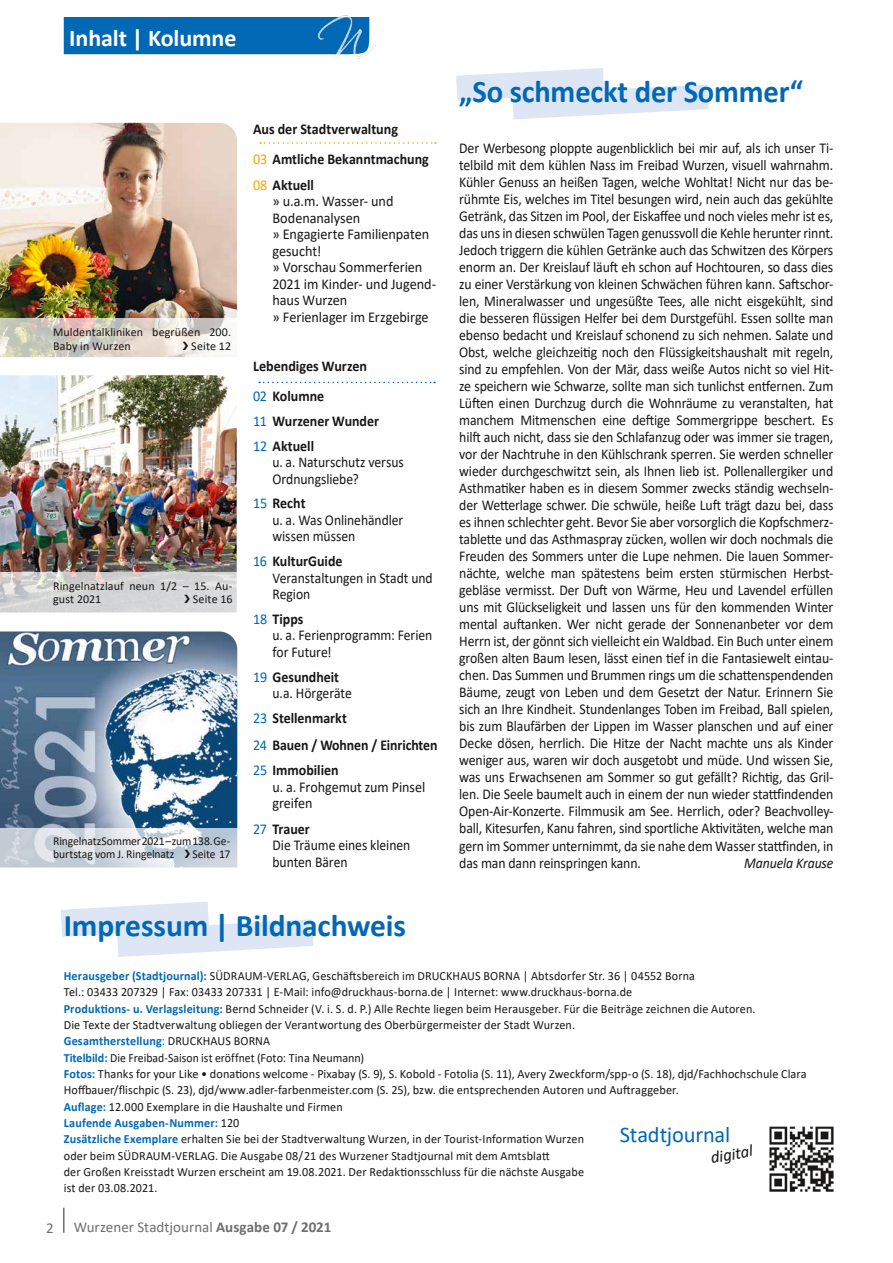
<style>
.page{position:relative;width:893px;height:1263px;background:#fff}
.page>*{position:absolute;margin:0;border:0;box-sizing:border-box;transform-origin:0 0}
.t1{font:700 31.5px "Calibri";letter-spacing:-.005em;color:#0068b4}
.t2{font:700 24px "Calibri";letter-spacing:-.005em;color:#fff}
.t3{font:22.5px "Calibri";letter-spacing:-.005em;color:#0068b4}
.t4{font:italic 16.8px "Calibri";color:#181716}
.t5{font:15px/17px "Calibri";letter-spacing:-.005em;color:#181716;text-align:justify;scale:.92 1}
.t6{font:15px/16.5px "Calibri";letter-spacing:-.005em;color:#181716;scale:.91 1}
.t7{font:15px/16.5px "Calibri";letter-spacing:-.005em;color:#181716;scale:.95 1}
.t8{font:700 15px/30px "Calibri";color:#181716;scale:.94 1}
.t9{font:700 15px/24.8px "Calibri";color:#181716;scale:.93 1}
.t10{font:15px/16.5px "Calibri";letter-spacing:-.005em;color:#181716;scale:.94 1}
.t11{font:15px "Calibri";color:#6e6e6e}
.t12{font:italic 15px "Calibri";letter-spacing:-.01em;color:#181716;scale:.92 1}
.t13{font:12.45px/16.4px "Calibri";letter-spacing:.01em;color:#181716}
.t14{font:12px/13.5px "Calibri";letter-spacing:.005em;color:#181716}
.s1{font-weight:400;color:#f7a500}
.s2{color:#f7a500}
.s3{font-weight:700}
.s4{font-weight:400;color:#0068b4}
.s5{color:#0068b4}
.s6{font-weight:700;color:#0068b4}
</style>
<div class="page">
<hr style="left:63px;top:1208px;width:2px;height:25px;background:#6e6e6e">
<div style="left:64px;top:17px;width:250px;height:38px;background:#0068b4"></div>
<img style="left:314px;top:15px;width:61px;height:44px">
<svg style="left:456px;top:68px;width:253px;height:51px"></svg>
<img style="left:769px;top:1127px;width:65px;height:64px">
<svg style="left:61px;top:901px;width:252px;height:56px"></svg>
<img style="left:0;top:123px;width:237px;height:195px">
<img style="left:0;top:375px;width:237px;height:197px">
<img style="left:0;top:631px;width:237px;height:197px">
<svg style="left:260px;top:142px;width:176px;height:2px"></svg>
<svg style="left:259px;top:382px;width:176px;height:1px"></svg>
<svg style="left:0;top:572px;width:237px;height:40px;background:#d5d5d5"></svg>
<svg style="left:0;top:318px;width:225px;height:40px;background:#dcd6cc"></svg>
<svg style="left:0;top:828px;width:237px;height:40px;background:#d2d9e2"></svg>
<svg style="left:184px;top:595px;width:6px;height:8px"></svg>
<svg style="left:183px;top:341px;width:5px;height:9px"></svg>
<svg style="left:185px;top:850px;width:5px;height:8px"></svg>
<h2 class="t2" style="left:69px;top:21px;width:169px">Inhalt | Kolumne</h2>
<p class="t14" style="left:53px;top:325px;width:179px">Muldentalkliniken begrüßen 200.<br>Baby in Wurzen</p>
<p class="t14" style="left:191px;top:339px;width:41px">Seite 12</p>
<p class="t14" style="left:53px;top:579px;width:181px">Ringelnatzlauf neun 1/2 – 15. Au&shy;gust 2021</p>
<p class="t14" style="left:193px;top:592px;width:41px">Seite 16</p>
<p class="t14" style="left:53px;top:834px;width:179px">RingelnatzSommer 2021 – zum 138. Ge&shy;burtstag vom J. Ringelnatz</p>
<p class="t14" style="left:192px;top:847px;width:39px">Seite 17</p>
<p class="t8" style="left:253px;top:114px;width:189px">Aus der Stadtverwaltung<br><span class="s1">03</span> Amtliche Bekanntmachung</p>
<p class="t7" style="left:272px;top:176px;width:174px;text-indent:-20px"><span class="s2">08</span> <span class="s3">Aktuell<br></span>» u.a.m. Wasser- und<br>Bodenanalysen<br>» Engagierte Familienpaten gesucht!<br>» Vorschau Sommerferien<br>2021 im Kinder- und Jugend&shy;haus Wurzen<br>» Ferienlager im Erzgebirge</p>
<p class="t8" style="left:253px;top:351px;width:123px">Lebendiges Wurzen<br><span class="s4">02</span> Kolumne</p>
<p class="t9" style="left:253px;top:408px;width:137px"><span class="s4">11</span> Wurzener Wunder<br><span class="s4">12</span> Aktuell</p>
<p class="t6" style="left:272px;top:453px;width:146px">u. a. Naturschutz versus<br>Ordnungsliebe?</p>
<p class="t6" style="left:272px;top:495px;width:145px;text-indent:-20px"><span class="s5">15</span> <span class="s3">Recht<br></span>u. a. Was Onlinehändler wissen müssen</p>
<p class="t6" style="left:272px;top:552px;width:178px;text-indent:-20px"><span class="s5">16</span> <span class="s3">KulturGuide<br></span>Veranstaltungen in Stadt und<br>Region</p>
<p class="t6" style="left:272px;top:610px;width:177px;text-indent:-19px"><span class="s5">18</span> <span class="s3">Tipps<br></span>u. a. Ferienprogramm: Ferien for Future!</p>
<p class="t6" style="left:273px;top:668px;width:89px;text-indent:-20px"><span class="s5">19</span> <span class="s3">Gesundheit </span>u.a. Hörgeräte</p>
<p class="t9" style="left:253px;top:704px;width:200px;line-height:27px"><span class="s4">23</span> Stellenmarkt<br><span class="s4">24</span> Bauen / Wohnen / Einrichten</p>
<p class="t10" style="left:272px;top:762px;width:164px;text-indent:-20px"><span class="s5">25</span> <span class="s3">Immobilien<br></span>u. a. Frohgemut zum Pinsel greifen</p>
<p class="t6" style="left:272px;top:820px;width:153px;text-indent:-20px"><span class="s5">27</span> <span class="s3">Trauer<br></span>Die Träume eines kleinen bunten Bären</p>
<h1 class="t1" style="left:64px;top:903px;width:344px">Impressum | Bildnachweis</h1>
<h1 class="t1" style="left:459px;top:69px;width:345px">„So schmeckt der Sommer“</h1>
<p class="t5" style="left:459px;top:139px;width:408px">Der Werbesong ploppte augenblicklich bei mir auf, als ich unser Ti&shy;telbild mit dem kühlen Nass im Freibad Wurzen, visuell wahrnahm.<br>Kühler Genuss an heißen Tagen, welche Wohltat! Nicht nur das be&shy;rühmte Eis, welches im Titel besungen wird, nein auch das gekühlte Getränk, das Sitzen im Pool, der Eiskaffee und noch vieles mehr ist es, das uns in diesen schwülen Tagen genussvoll die Kehle herunter rinnt.<br>Jedoch triggern die kühlen Getränke auch das Schwitzen des Körpers enorm an. Der Kreislauf läuft eh schon auf Hochtouren, so dass dies zu einer Verstärkung von kleinen Schwächen führen kann. Saftschor&shy;len, Mineralwasser und ungesüßte Tees, alle nicht eisgekühlt, sind die besseren flüssigen Helfer bei dem Durstgefühl. Essen sollte man ebenso bedacht und Kreislauf schonend zu sich nehmen. Salate und Obst, welche gleichzeitig noch den Flüssigkeitshaushalt mit regeln, sind zu empfehlen. Von der Mär, dass weiße Autos nicht so viel Hit&shy;ze speichern wie Schwarze, sollte man sich tunlichst entfernen. Zum Lüften einen Durchzug durch die Wohnräume zu veranstalten, hat manchem Mitmenschen eine deftige Sommergrippe beschert. Es hilft auch nicht, dass sie den Schlafanzug oder was immer sie tragen, vor der Nachtruhe in den Kühlschrank sperren. Sie werden schneller wieder durchgeschwitzt sein, als Ihnen lieb ist. Pollenallergiker und Asthmatiker haben es in diesem Sommer zwecks ständig wechseln&shy;der Wetterlage schwer. Die schwüle, heiße Luft trägt dazu bei, dass es ihnen schlechter geht. Bevor Sie aber vorsorglich die Kopfschmerz&shy;tablette und das Asthmaspray zücken, wollen wir doch nochmals die Freuden des Sommers unter die Lupe nehmen. Die lauen Sommer&shy;nächte, welche man spätestens beim ersten stürmischen Herbst&shy;gebläse vermisst. Der Duft von Wärme, Heu und Lavendel erfüllen uns mit Glückseligkeit und lassen uns für den kommenden Winter mental auftanken. Wer nicht gerade der Sonnenanbeter vor dem Herrn ist, der gönnt sich vielleicht ein Waldbad. Ein Buch unter einem großen alten Baum lesen, lässt einen tief in die Fantasiewelt eintau&shy;chen. Das Summen und Brummen rings um die schattenspendenden Bäume, zeugt von Leben und dem Gesetzt der Natur. Erinnern Sie sich an Ihre Kindheit. Stundenlanges Toben im Freibad, Ball spielen, bis zum Blaufärben der Lippen im Wasser planschen und auf einer Decke dösen, herrlich. Die Hitze der Nacht machte uns als Kinder weniger aus, waren wir doch ausgetobt und müde. Und wissen Sie, was uns Erwachsenen am Sommer so gut gefällt? Richtig, das Gril&shy;len. Die Seele baumelt auch in einem der nun wieder stattfindenden Open-Air-Konzerte. Filmmusik am See. Herrlich, oder? Beachvolley&shy;ball, Kitesurfen, Kanu fahren, sind sportliche Aktivitäten, welche man gern im Sommer unternimmt, da sie nahe dem Wasser stattfinden, in das man dann reinspringen kann.</p>
<p class="t12" style="left:744px;top:852px;width:98px">Manuela Krause</p>
<p class="t13" style="left:64px;top:967px;width:744px"><span class="s6">Herausgeber (Stadtjournal):</span> SÜDRAUM-VERLAG, Geschäftsbereich im DRUCKHAUS BORNA | Abtsdorfer Str. 36 | 04552 Borna<br>Tel.: 03433 207329 | Fax: 03433 207331 | E-Mail: info@druckhaus-borna.de | Internet: www.druckhaus-borna.de<br><span class="s6">Produktions- u. Verlagsleitung:</span> Bernd Schneider (V. i. S. d. P.) Alle Rechte liegen beim Herausgeber. Für die Beiträge zeichnen die Autoren.<br>Die Texte der Stadtverwaltung obliegen der Verantwortung des Oberbürgermeister der Stadt Wurzen.<br><span class="s6">Gesamtherstellung</span><span class="s5">:</span> DRUCKHAUS BORNA<br><span class="s6">Titelbild:</span> Die Freibad-Saison ist eröffnet (Foto: Tina Neumann)<br><span class="s6">Fotos:</span> Thanks for your Like • donations welcome - Pixabay (S. 9), S. Kobold - Fotolia (S. 11), Avery Zweckform/spp-o (S. 18), djd/Fachhochschule Clara Hoffbauer/flischpic (S. 23), djd/www.adler-farbenmeister.com (S. 25), bzw. die entsprechenden Autoren und Auftraggeber.<br><span class="s6">Auflage:</span> 12.000 Exemplare in die Haushalte und Firmen<br><span class="s6">Laufende Ausgaben-Nummer:</span> 120<br><span class="s6">Zusätzliche Exemplare</span> erhalten Sie bei der Stadtverwaltung Wurzen, in der Tourist-Information Wurzen<br>oder beim SÜDRAUM-VERLAG. Die Ausgabe 08/21 des Wurzener Stadtjournal mit dem Amtsblatt<br>der Großen Kreisstadt Wurzen erscheint am 19.08.2021. Der Redaktionsschluss für die nächste Ausgabe<br>ist der 03.08.2021.</p>
<h3 class="t3" style="left:620px;top:1118px;width:112px">Stadtjournal</h3>
<p class="t4" style="left:709px;top:1146px;width:44px;rotate:-10deg">digital</p>
<p class="t11" style="left:46px;top:1217px;width:9px">2</p>
<p class="t11" style="left:74px;top:1217px;width:259px">Wurzener Stadtjournal <span class="s3">Ausgabe 07 / 2021</span></p>
</div>
